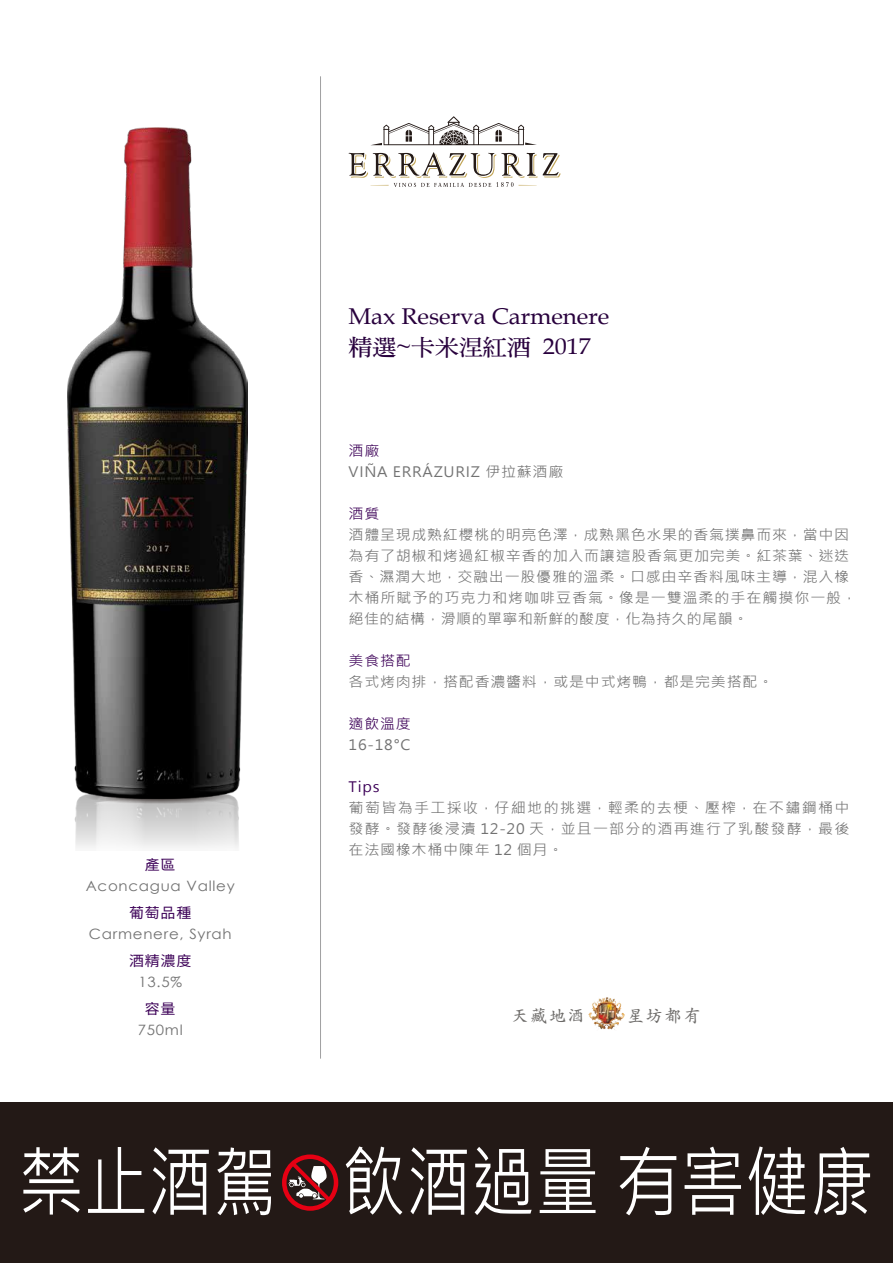
<style>
.page{position:relative;width:893px;height:1263px;background:#fff}
.page>*{position:absolute;margin:0;border:0;box-sizing:border-box;transform-origin:0 0}
.t1{font:77.4px "Microsoft Jheng Hei";color:#fff;scale:.83 1}
.t2{font:22.8px "Book Antiqua";color:#28003d;scale:1.05 1}
.t3{font:22.8px "DF Ming Bd HK BF";color:#28003d;scale:1.05 1}
.t4{font:700 17.1px "Zen Kai";letter-spacing:.1em;color:#6c6a68}
.t5{font:14.25px/21px "Microsoft Jheng Hei";letter-spacing:.05em;color:#727272;scale:1.05 1}
.t6{font:14.25px "Century Gothic";letter-spacing:.05em;color:#727272;scale:1.05 1}
.t7{font:14.25px "Microsoft Jheng Hei";letter-spacing:.05em;color:#3c0057;scale:1.05 1}
.t8{font:14.25px "Noto Sans Hant";letter-spacing:.05em;color:#3c0057;scale:1.05 1}
.s1{font-family:"Book Antiqua"}
</style>
<div class="page">
<div style="left:0;top:1102px;width:893px;height:161px;background:#231916"></div>
<svg style="left:282px;top:1154px;width:56px;height:57px"></svg>
<hr style="left:320px;top:76px;width:1px;height:983px;background:#a0a0a1">
<img style="left:74px;top:799px;width:165px;height:49px">
<img style="left:67px;top:127px;width:180px;height:672px">
<svg style="left:594px;top:997px;width:13px;height:11px"></svg>
<svg style="left:349px;top:152px;width:212px;height:35px"></svg>
<svg style="left:372px;top:116px;width:165px;height:29px"></svg>
<h2 class="t2" style="left:348px;top:301px;width:250px">Max Reserva Carmenere</h2>
<h2 class="t3" style="left:348px;top:336px;width:232px">精選<span class="s1">~</span>卡米涅紅酒 <span class="s1">2017</span></h2>
<p class="t8" style="left:145px;top:857px;width:31px">產區</p>
<p class="t6" style="left:86px;top:876px;width:144px">Aconcagua Valley</p>
<p class="t8" style="left:129px;top:905px;width:61px">葡萄品種</p>
<p class="t6" style="left:89px;top:924px;width:138px">Carmenere, Syrah</p>
<p class="t8" style="left:129px;top:953px;width:61px">酒精濃度</p>
<p class="t6" style="left:138px;top:972px;width:43px">13.5%</p>
<p class="t8" style="left:145px;top:1001px;width:31px">容量</p>
<p class="t6" style="left:138px;top:1020px;width:44px">750ml</p>
<p class="t7" style="left:349px;top:441px;width:31px">酒廠</p>
<p class="t5" style="left:349px;top:461px;width:206px">VIÑA ERRÁZURIZ 伊拉蘇酒廠</p>
<p class="t7" style="left:349px;top:504px;width:31px">酒質</p>
<p class="t5" style="left:349px;top:524px;width:485px">酒體呈現成熟紅櫻桃的明亮色澤，成熟黑色水果的香氣撲鼻而來，當中因為有了胡椒和烤過紅椒辛香的加入而讓這股香氣更加完美。紅茶葉、迷迭香、濕潤大地，交融出一股優雅的溫柔。口感由辛香料風味主導，混入橡木桶所賦予的巧克力和烤咖啡豆香氣。像是一雙溫柔的手在觸摸你一般，絕佳的結構，滑順的單寧和新鮮的酸度，化為持久的尾韻。</p>
<p class="t7" style="left:349px;top:651px;width:61px">美食搭配</p>
<p class="t5" style="left:349px;top:671px;width:406px">各式烤肉排，搭配香濃醬料，或是中式烤鴨，都是完美搭配。</p>
<p class="t7" style="left:349px;top:714px;width:61px">適飲溫度</p>
<p class="t5" style="left:349px;top:734px;width:60px">16-18°C</p>
<p class="t7" style="left:349px;top:777px;width:31px">Tips</p>
<p class="t5" style="left:349px;top:797px;width:478px;text-align:justify">葡萄皆為手工採收，仔細地的挑選，輕柔的去梗、壓榨，在不鏽鋼桶中發酵。發酵後浸漬 12-20 天，並且一部分的酒再進行了乳酸發酵，最後在法國橡木桶中陳年 12 個月。</p>
<p class="t4" style="left:511px;top:1007px;width:75px">天藏地酒</p>
<p class="t4" style="left:627px;top:1007px;width:75px">星坊都有</p>
<h1 class="t1" style="left:19px;top:1134px;width:1031px">禁止酒駕 飲酒過量 有害健康</h1>
</div>
